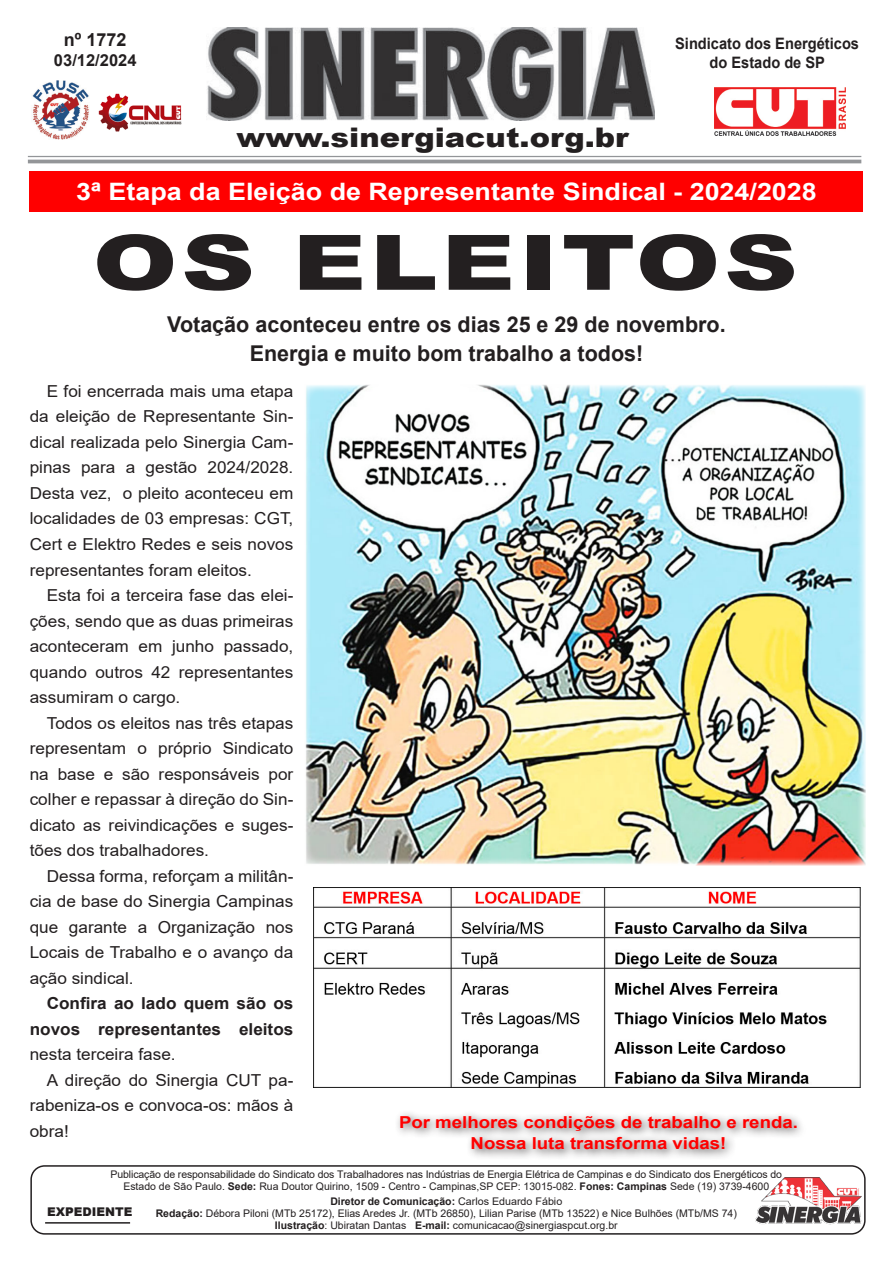
<style>
.page{position:relative;width:893px;height:1263px;background:#fff}
.page>*{position:absolute;margin:0;border:0;box-sizing:border-box;transform-origin:0 0}
.t1{font:900 76.5px "Arial";letter-spacing:.035em;color:#231f20;scale:1.33 1}
.t2{font:900 27px "Arial";color:#231f20;scale:1.13 1}
.t3{font:700 24px "Arial";color:#fff;scale:1.12 1}
.t4{font:700 21.75px "Arial";color:#231f20}
.t5{font:700 18px "Arial";color:#231f20}
.t6{font:16.5px/25.5px "Arial";color:#231f20;text-align:justify;scale:1.04 1}
.t7{font:700 16.5px/25.5px "Arial";color:#231f20;text-align:justify;scale:1.04 1}
.t8{font:700 16.5px "Arial";color:#f00;scale:1.13 1}
.t9{font:700 16.5px "Arial";color:#231f20}
.t10{font:700 15.75px/18.8px "Arial";color:#231f20;text-align:center;scale:.93 1}
.t11{font:900 12px "Arial";color:#231f20}
.t12{font:10.5px "Arial";color:#231f20}
.t13{font:700 10.5px "Arial";color:#231f20}
.s1{font-weight:400}
.s2{font-weight:700}
</style>
<div class="page">
<div style="left:29px;top:171px;width:834px;height:41px;background:#f00"></div>
<img style="left:714px;top:87px;width:131px;height:48px">
<img style="left:32px;top:81px;width:57px;height:59px">
<img style="left:207px;top:28px;width:448px;height:92px">
<hr style="left:28px;top:156px;width:833px;height:1px;background:#939598">
<hr style="left:28px;top:160px;width:833px;height:3px;background:#939598">
<img style="left:98px;top:93px;width:84px;height:39px">
<hr style="left:45px;top:1222px;width:85px;height:1px;background:#231f20">
<div style="left:30px;top:1165px;width:836px;height:69px;border:2px solid #231f20;border-radius:14px"></div>
<img style="left:755px;top:1177px;width:107px;height:47px">
<img style="left:314px;top:887px;width:546px;height:200px">
<div style="left:394px;top:1109px;width:414px;height:51px;background:#231f20;opacity:.75"></div>
<img style="left:305px;top:385px;width:561px;height:480px">
<p class="t5" style="left:64px;top:27px;width:64px">nº 1772</p>
<p class="t9" style="left:54px;top:48px;width:84px">03/12/2024</p>
<p class="t2" style="left:237px;top:118px;width:348px">www.sinergiacut.org.br</p>
<p class="t10" style="left:675px;top:34px;width:199px">Sindicato dos Energéticos do Estado de SP</p>
<p class="t3" style="left:76px;top:174px;width:663px">3ª Etapa da Eleição de Representante Sindical - 2024/2028</p>
<p class="t1" style="left:93px;top:207px;width:532px">OS ELEITOS</p>
<p class="t4" style="left:167px;top:309px;width:560px">Votação aconteceu entre os dias 25 e 29 de novembro.</p>
<p class="t4" style="left:250px;top:338px;width:395px">Energia e muito bom trabalho a todos!</p>
<p class="t6" style="left:30px;top:378px;width:255px;text-indent:17px">E foi encerrada mais uma etapa da eleição de Representante Sin&shy;dical realizada pelo Sinergia Cam&shy;pinas para a gestão 2024/2028.<br>Desta vez, o pleito aconteceu em localidades de 03 empresas: CGT, Cert e Elektro Redes e seis novos representantes foram eleitos.</p>
<p class="t6" style="left:30px;top:582px;width:255px;text-indent:17px">Esta foi a terceira fase das elei&shy;ções, sendo que as duas primeiras aconteceram em junho passado, quando outros 42 representantes assumiram o cargo.</p>
<p class="t6" style="left:30px;top:710px;width:255px;text-indent:17px">Todos os eleitos nas três etapas representam o próprio Sindicato na base e são responsáveis por colher e repassar à direção do Sin&shy;dicato as reivindicações e suges&shy;tões dos trabalhadores.</p>
<p class="t6" style="left:30px;top:863px;width:255px;text-indent:17px">Dessa forma, reforçam a militân&shy;cia de base do Sinergia Campinas que garante a Organização nos Locais de Trabalho e o avanço da ação sindical.</p>
<p class="t7" style="left:30px;top:991px;width:255px;text-indent:17px">Confira ao lado quem são os novos representantes eleitos <span class="s1">nesta terceira fase.</span></p>
<p class="t6" style="left:30px;top:1067px;width:255px;text-indent:17px">A direção do Sinergia CUT pa&shy;rabeniza-os e convoca-os: mãos à obra!</p>
<p class="t8" style="left:399px;top:1110px;width:355px">Por melhores condições de trabalho e renda.</p>
<p class="t8" style="left:470px;top:1131px;width:228px">Nossa luta transforma vidas!</p>
<p class="t12" style="left:110px;top:1167px;width:673px">Publicação de responsabilidade do Sindicato dos Trabalhadores nas Indústrias de Energia Elétrica de Campinas e do Sindicato dos Energéticos do</p>
<p class="t12" style="left:123px;top:1179px;width:647px">Estado de São Paulo. <span class="s2">Sede:</span> Rua Doutor Quirino, 1509 - Centro - Campinas,SP CEP: 13015-082. <span class="s2">Fones: Campinas</span> Sede (19) 3739-4600</p>
<p class="t13" style="left:330px;top:1194px;width:233px">Diretor de Comunicação: <span class="s1">Carlos Eduardo Fábio</span></p>
<p class="t12" style="left:156px;top:1206px;width:583px"><span class="s2">Redação:</span> Débora Piloni (MTb 25172), Elias Aredes Jr. (MTb 26850), Lilian Parise (MTb 13522) e Nice Bulhões (MTb/MS 74)</p>
<p class="t12" style="left:275px;top:1218px;width:344px"><span class="s2">Ilustração</span>: Ubiratan Dantas <span class="s2">E-mail:</span> comunicacao@sinergiaspcut.org.br</p>
<p class="t11" style="left:47px;top:1203px;width:87px">EXPEDIENTE</p>
</div>
